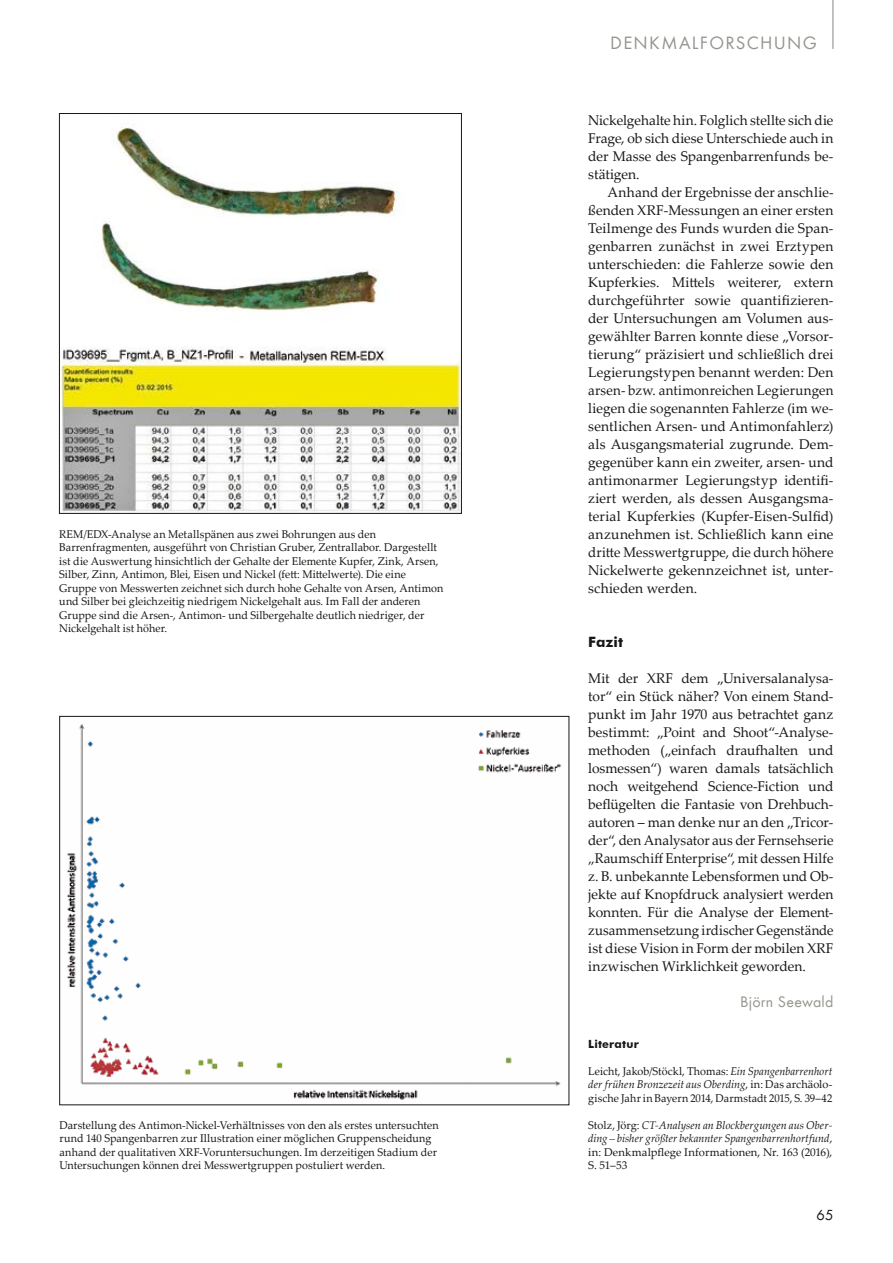
<style>
.page{position:relative;width:893px;height:1263px;background:#fff}
.page>*{position:absolute;margin:0;border:0;box-sizing:border-box;transform-origin:0 0}
.t1{font:16.5px "Futura ND Book";letter-spacing:.08em;color:#97948f}
.t2{font:700 14.25px "Futura BT";letter-spacing:.01em;color:#171715}
.t3{font:14.1px/18px "Palatino Linotype";letter-spacing:.005em;color:#171715;text-align:justify}
.t4{font:14.1px "Futura ND Book";letter-spacing:.015em;color:#97948f}
.t5{font:13.5px "Futura ND Book";color:#171715}
.t6{font:11.25px/13.5px "Palatino Linotype";letter-spacing:.005em;color:#171715;scale:.96 1}
.t7{font:italic 11.25px/13.5px "Palatino Linotype";color:#171715;text-align:justify}
.t8{font:700 11.25px "Futura BT";letter-spacing:.02em;color:#171715}
.s1{font-style:italic}
.s2{font-style:normal}
</style>
<div class="page">
<hr style="left:832px;top:0;width:1px;height:49px;background:#97948f">
<img style="left:67px;top:724px;width:495px;height:376px">
<img style="left:61px;top:124px;width:399px;height:388px">
<p class="t6" style="left:59px;top:527px;width:402px">REM/EDX-Analyse an Metallspänen aus zwei Bohrungen aus den Barrenfragmenten, ausgeführt von Christian Gruber, Zentrallabor. Dargestellt ist die Auswertung hinsichtlich der Gehalte der Elemente Kupfer, Zink, Arsen, Silber, Zinn, Antimon, Blei, Eisen und Nickel (fett: Mittelwerte). Die eine Gruppe von Messwerten zeichnet sich durch hohe Gehalte von Arsen, Antimon und Silber bei gleichzeitig niedrigem Nickelgehalt aus. Im Fall der anderen Gruppe sind die Arsen-, Antimon- und Silbergehalte deutlich niedriger, der Nickelgehalt ist höher.</p>
<p class="t6" style="left:59px;top:1118px;width:397px">Darstellung des Antimon-Nickel-Verhältnisses von den als erstes untersuchten rund 140 Spangenbarren zur Illustration einer möglichen Gruppenscheidung anhand der qualitativen XRF-Voruntersuchungen. Im derzeitigen Stadium der Untersuchungen können drei Messwertgruppen postuliert werden.</p>
<p class="t1" style="left:610px;top:32px;width:208px">DENKMALFORSCHUNG</p>
<p class="t3" style="left:588px;top:111px;width:247px">Nickelgehalte hin. Folglich stellte sich die Frage, ob sich diese Unterschiede auch in der Masse des Spangenbarrenfunds be&shy;stätigen.</p>
<p class="t3" style="left:588px;top:183px;width:247px;text-indent:19px">Anhand der Ergebnisse der anschlie&shy;ßenden XRF-Messungen an einer ersten Teilmenge des Funds wurden die Span&shy;genbarren zunächst in zwei Erztypen unterschieden: die Fahlerze sowie den Kupferkies. Mittels weiterer, extern durchgeführter sowie quantifizieren&shy;der Untersuchungen am Volumen aus&shy;gewählter Barren konnte diese „Vorsor&shy;tierung“ präzisiert und schließlich drei Legierungstypen benannt werden: Den arsen- bzw. antimonreichen Legierungen liegen die sogenannten Fahlerze (im we&shy;sentlichen Arsen- und Antimonfahlerz) als Ausgangsmaterial zugrunde. Dem&shy;gegenüber kann ein zweiter, arsen- und antimonarmer Legierungstyp identifi&shy;ziert werden, als dessen Ausgangsma&shy;terial Kupferkies (Kupfer-Eisen-Sulfid) anzunehmen ist. Schließlich kann eine dritte Messwertgruppe, die durch höhere Nickelwerte gekennzeichnet ist, unter&shy;schieden werden.</p>
<p class="t2" style="left:588px;top:634px;width:37px">Fazit</p>
<p class="t3" style="left:588px;top:669px;width:247px">Mit der XRF dem „Universalanalysa&shy;tor“ ein Stück näher? Von einem Stand&shy;punkt im Jahr 1970 aus betrachtet ganz bestimmt: „Point and Shoot“-Analyse&shy;methoden („einfach draufhalten und losmessen“) waren damals tatsächlich noch weitgehend Science-Fiction und beflügelten die Fantasie von Drehbuch&shy;autoren – man denke nur an den „Tricor&shy;der“, den Analysator aus der Fernsehserie „Raumschiff Enterprise“, mit dessen Hilfe z. B. unbekannte Lebensformen und Ob&shy;jekte auf Knopfdruck analysiert werden konnten. Für die Analyse der Element&shy;zusammensetzung irdischer Gegenstände ist diese Vision in Form der mobilen XRF inzwischen Wirklichkeit geworden.</p>
<p class="t4" style="left:740px;top:993px;width:95px">Björn Seewald</p>
<p class="t8" style="left:588px;top:1037px;width:52px">Literatur</p>
<p class="t6" style="left:588px;top:1064px;width:256px;text-align:justify">Leicht, Jakob/Stöckl, Thomas: <span class="s1">Ein Spangenbarrenhort der frühen Bronzezeit aus Oberding</span>, in: Das archäolo&shy;gische Jahr in Bayern 2014, Darmstadt 2015, S. 39–42</p>
<p class="t7" style="left:588px;top:1118px;width:246px"><span class="s2">Stolz, Jörg:</span> CT-Analysen an Blockbergungen aus Ober&shy;ding – bisher größter bekannter Spangenbarrenhortfund<span class="s2">, in: Denkmalpflege Informationen, Nr. 163 (2016), S. 51–53</span></p>
<p class="t5" style="left:816px;top:1207px;width:18px">65</p>
</div>
